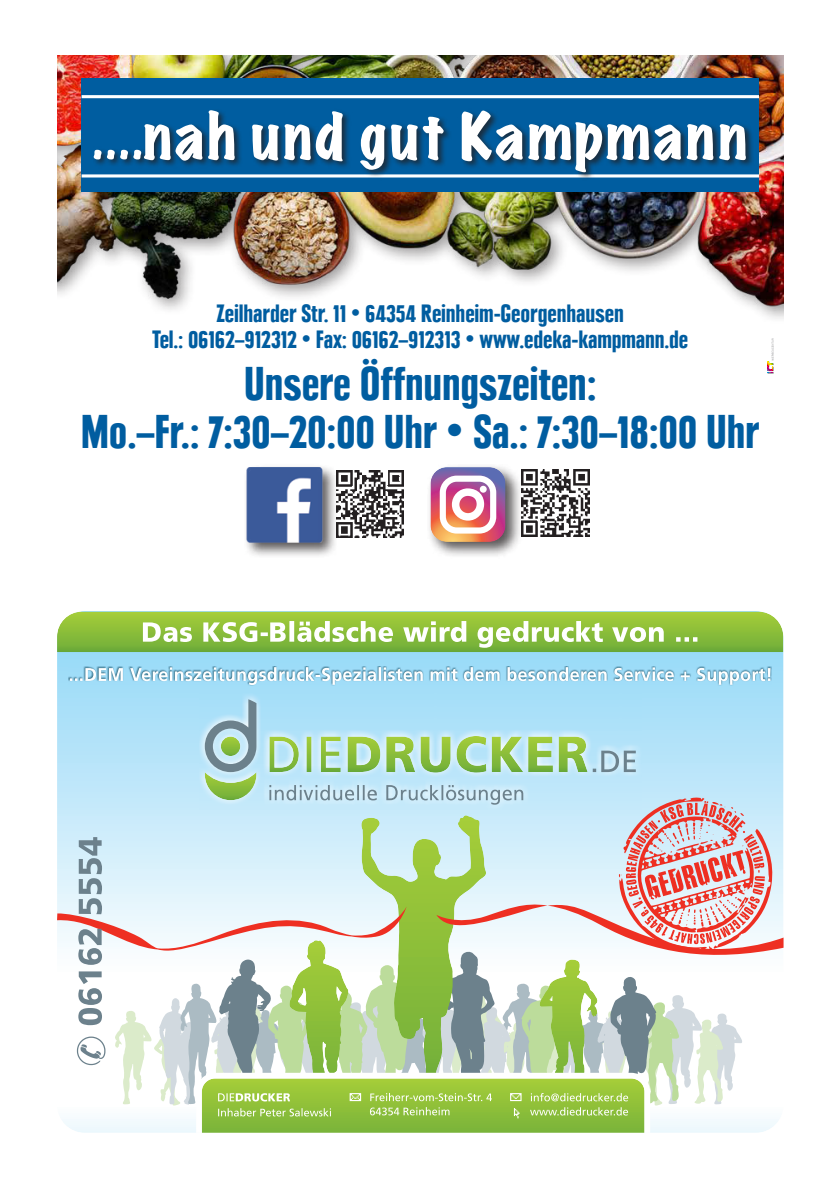
<style>
.page{position:relative;width:840px;height:1191px;background:#fff}
.page>*{position:absolute;margin:0;border:0;box-sizing:border-box;transform-origin:0 0}
.t1{font:expanded 57.4px "Marker Felt";letter-spacing:.06em;color:#fff}
.t2{font:900 condensed 47px/48.2px "Plak Com";letter-spacing:.02em;color:#005da0;text-align:center}
.t3{font:900 condensed 24.8px/26.4px "Plak Com";letter-spacing:.02em;color:#005da0;text-align:center}
.s1{font-weight:100;font-stretch:normal}
</style>
<div class="page">
<svg style="left:57px;top:629px;width:726px;height:70px;background:#9edcf7"></svg>
<div style="left:199px;top:694px;width:441px;height:5px;background:#a5dff8"></div>
<svg style="left:57px;top:611px;width:725px;height:41px;background:#9dc85d"></svg>
<img style="left:69px;top:666px;width:702px;height:20px">
<svg style="left:70px;top:667px;width:700px;height:18px"></svg>
<svg style="left:57px;top:699px;width:726px;height:433px"></svg>
<img style="left:57px;top:55px;width:726px;height:319px">
<img style="left:522px;top:469px;width:67px;height:68px">
<div style="left:426px;top:463px;width:96px;height:96px;background:#231f20;opacity:.75"></div>
<svg style="left:430px;top:467px;width:75px;height:75px;background:#c06e86"></svg>
<div style="left:439px;top:475px;width:57px;height:58px;border:6px solid #fff;border-radius:14px"></div>
<div style="left:451px;top:488px;width:33px;height:32px;border:8px solid #fff;border-radius:50%"></div>
<div style="left:479px;top:486px;width:7px;height:7px;background:#fff;border-radius:50%"></div>
<img style="left:338px;top:470px;width:65px;height:67px">
<div style="left:243px;top:463px;width:95px;height:95px;background:#231f20;opacity:.75"></div>
<img style="left:246px;top:467px;width:79px;height:75px">
<div style="left:82px;top:78px;width:676px;height:114px;background:#005da0"></div>
<hr style="left:82px;top:95px;width:676px;height:3px;background:#fff">
<hr style="left:82px;top:174px;width:676px;height:3px;background:#fff">
<div style="left:92px;top:109px;width:662px;height:72px;background:#231f20;opacity:.75"></div>
<svg style="left:767px;top:338px;width:6px;height:35px"></svg>
<h1 class="t1" style="left:92px;top:110px;width:655px"><span class="s1">....</span>nah und gut Kampmann</h1>
<p class="t3" style="left:152px;top:300px;width:536px">Zeilharder Str. 11 • 64354 Reinheim-Georgenhausen<br>Tel.: 06162–912312 • Fax: 06162–912313 • www.edeka-kampmann.de</p>
<h2 class="t2" style="left:82px;top:359px;width:678px">Unsere Öffnungszeiten:<br>Mo.–Fr.: 7:30–20:00 Uhr • Sa.: 7:30–18:00 Uhr</h2>
</div>
